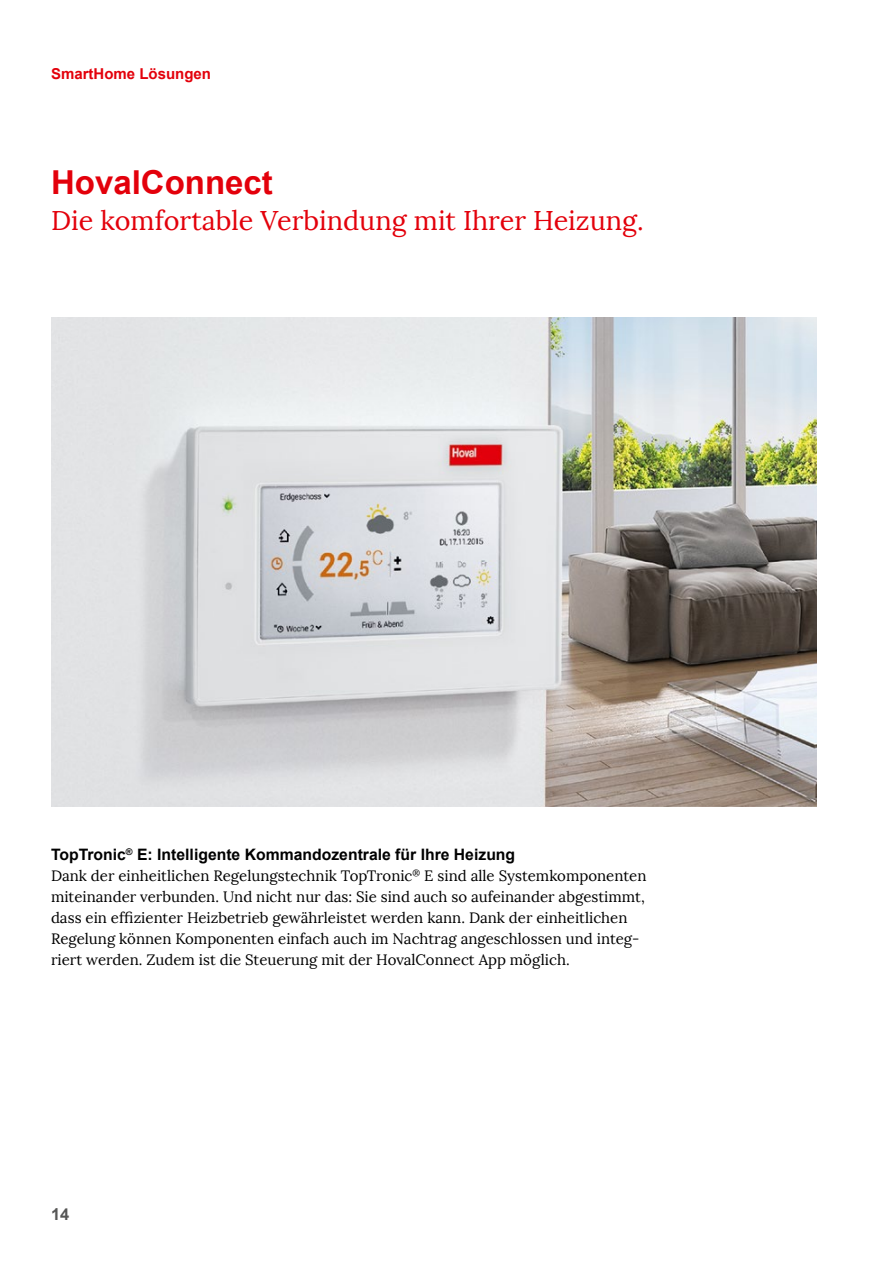
<style>
.page{position:relative;width:893px;height:1263px;background:#fff}
.page>*{position:absolute;margin:0;border:0;box-sizing:border-box;transform-origin:0 0}
.Headline_01{font:700 33px "Arial";color:#e3000b}
.Headline_02{font:27px "Lora";color:#e3000b}
.t1{font:700 16.5px "Arial";color:#565655}
.Zwischentitel_10_5pt{font:700 15.75px "Arial";color:#000}
.AR_08{font:15px/21px "Lora";color:#000}
.Subline_Description{font:700 15px "Arial";color:#e3000b}
</style>
<div class="page">
<img style="left:51px;top:317px;width:765px;height:489px">
<p class="Subline_Description" style="left:51px;top:64px;width:162px">SmartHome Lösungen</p>
<p class="Headline_01" style="left:51px;top:161px;width:223px">HovalConnect</p>
<p class="Headline_02" style="left:51px;top:204px;width:594px">Die komfortable Verbindung mit Ihrer Heizung.</p>
<p class="Zwischentitel_10_5pt" style="left:51px;top:844px;width:466px">TopTronic<sup>®</sup> E: Intelligente Kommandozentrale für Ihre Heizung</p>
<p class="AR_08" style="left:51px;top:865px;width:597px">Dank der einheitlichen Regelungstechnik TopTronic<sup>®</sup> E sind alle Systemkomponenten miteinander verbunden. Und nicht nur das: Sie sind auch so aufeinander abgestimmt, dass ein effizienter Heizbetrieb gewährleistet werden kann. Dank der einheitlichen Regelung können Komponenten einfach auch im Nachtrag angeschlossen und integ&shy;riert werden. Zudem ist die Steuerung mit der HovalConnect App möglich.</p>
<p class="t1" style="left:51px;top:1203px;width:20px">14</p>
</div>
